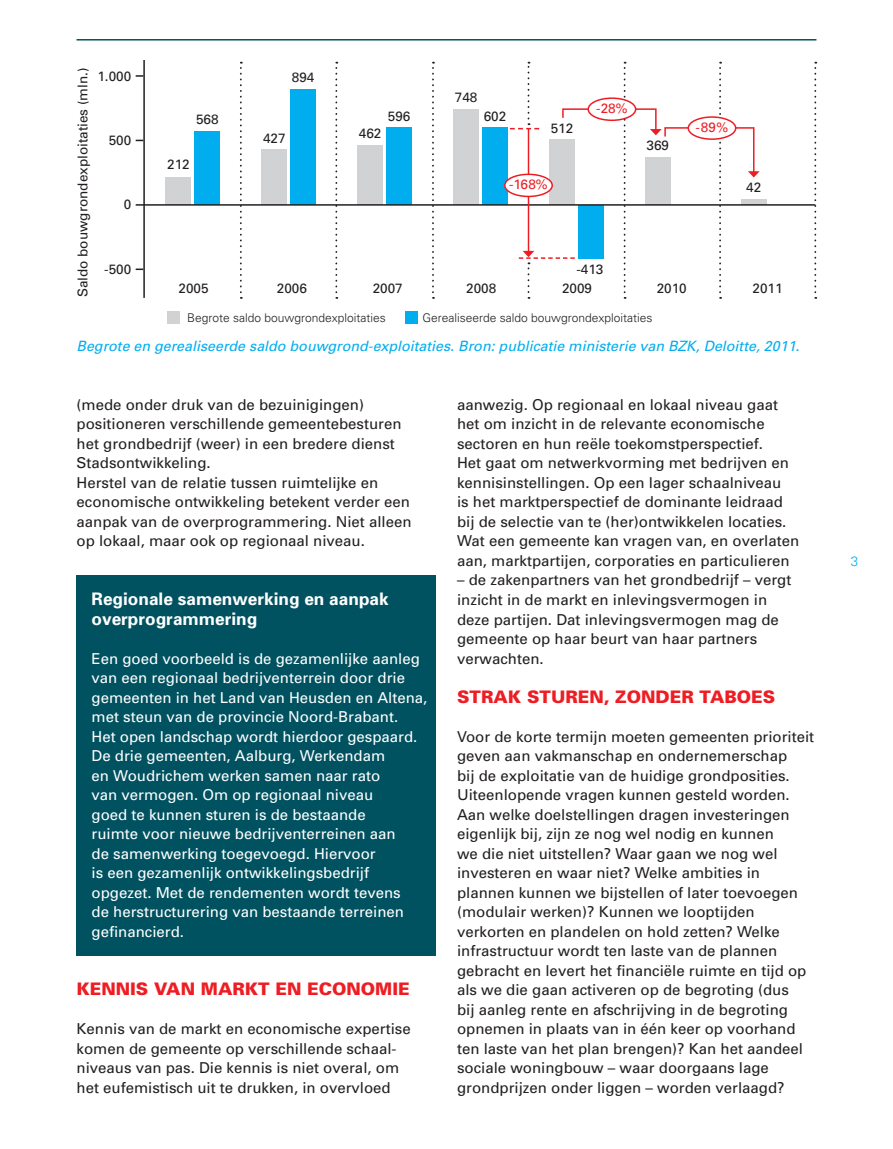
<style>
.page{position:relative;width:893px;height:1149px;background:#fff}
.page>*{position:absolute;margin:0;border:0;box-sizing:border-box;transform-origin:0 0}
._0_BROOD{font:900 17.25px "Univers";color:#ee1d23}
._8_KOPKADERKOP{font:700 17.25px/19.5px "Univers";color:#fff}
._0_BROOD-2{font:15px/19.5px "Univers";color:#231f20}
._5_KADER{font:15px/19.5px "Univers";color:#fff}
._9_NOOT{font:italic 14.25px "Univers";color:#00aeef}
._0_BROOD-3{font:13.5px "Univers";color:#231f20}
._0_BROOD-4{font:13.5px "Univers";letter-spacing:.01em;color:#ee1d23}
._7_paginacijfer{font:300 13.5px "Univers";color:#00aeef}
._0_BROOD-5{font:300 12px "Univers";color:#231f20}
</style>
<div class="page">
<div style="left:77px;top:575px;width:359px;height:381px;background:#005260"></div>
<hr style="left:77px;top:39px;width:739px;height:1px;background:#005260">
<svg style="left:240px;top:62px;width:2px;height:237px"></svg>
<svg style="left:335px;top:62px;width:2px;height:237px"></svg>
<svg style="left:432px;top:62px;width:2px;height:237px"></svg>
<svg style="left:814px;top:62px;width:2px;height:237px"></svg>
<div style="left:166px;top:177px;width:25px;height:28px;background:#d1d2d4"></div>
<div style="left:195px;top:131px;width:25px;height:74px;background:#00aeef"></div>
<div style="left:262px;top:150px;width:25px;height:55px;background:#d1d2d4"></div>
<div style="left:290px;top:89px;width:26px;height:116px;background:#00aeef"></div>
<div style="left:357px;top:145px;width:26px;height:60px;background:#d1d2d4"></div>
<div style="left:386px;top:128px;width:26px;height:77px;background:#00aeef"></div>
<div style="left:453px;top:109px;width:26px;height:96px;background:#d1d2d4"></div>
<div style="left:482px;top:128px;width:26px;height:77px;background:#00aeef"></div>
<div style="left:741px;top:199px;width:25px;height:6px;background:#d1d2d4"></div>
<hr style="left:136px;top:204px;width:679px;height:1px;background:#231f20">
<hr style="left:143px;top:60px;width:2px;height:238px;background:#231f20">
<svg style="left:136px;top:75px;width:7px;height:2px"></svg>
<svg style="left:136px;top:268px;width:7px;height:2px"></svg>
<svg style="left:505px;top:174px;width:47px;height:22px"></svg>
<div style="left:504px;top:173px;width:49px;height:24px;border:2px solid #ee1d23;border-radius:50%"></div>
<svg style="left:510px;top:62px;width:250px;height:237px"></svg>
<div style="left:167px;top:311px;width:13px;height:13px;background:#d1d2d4"></div>
<div style="left:405px;top:311px;width:13px;height:13px;background:#00aeef"></div>
<p class="_0_BROOD-3" style="left:75px;top:297px;width:231px;rotate:-90deg">Saldo bouwgrondexploitaties (mln.)</p>
<p class="_0_BROOD-3" style="left:97px;top:68px;width:35px">1.000</p>
<p class="_0_BROOD-3" style="left:109px;top:132px;width:24px">500</p>
<p class="_0_BROOD-3" style="left:124px;top:196px;width:9px">0</p>
<p class="_0_BROOD-3" style="left:104px;top:261px;width:29px">-500</p>
<p class="_0_BROOD-3" style="left:196px;top:111px;width:24px">568</p>
<p class="_0_BROOD-3" style="left:167px;top:157px;width:24px">212</p>
<p class="_0_BROOD-3" style="left:292px;top:69px;width:24px">894</p>
<p class="_0_BROOD-3" style="left:263px;top:130px;width:24px">427</p>
<p class="_0_BROOD-3" style="left:359px;top:125px;width:24px">462</p>
<p class="_0_BROOD-3" style="left:455px;top:89px;width:24px">748</p>
<p class="_0_BROOD-3" style="left:388px;top:108px;width:24px">596</p>
<p class="_0_BROOD-3" style="left:484px;top:108px;width:24px">602</p>
<p class="_0_BROOD-3" style="left:551px;top:120px;width:24px">512</p>
<p class="_0_BROOD-4" style="left:509px;top:177px;width:40px">-168%</p>
<p class="_0_BROOD-4" style="left:596px;top:100px;width:33px">-28%</p>
<p class="_0_BROOD-3" style="left:647px;top:137px;width:24px">369</p>
<p class="_0_BROOD-4" style="left:696px;top:119px;width:34px">-89%</p>
<p class="_0_BROOD-3" style="left:746px;top:179px;width:17px">42</p>
<p class="_0_BROOD-3" style="left:576px;top:261px;width:29px">-413</p>
<p class="_0_BROOD-3" style="left:178px;top:280px;width:32px">2005</p>
<p class="_0_BROOD-3" style="left:277px;top:280px;width:32px">2006</p>
<p class="_0_BROOD-3" style="left:373px;top:280px;width:32px">2007</p>
<p class="_0_BROOD-3" style="left:466px;top:280px;width:32px">2008</p>
<p class="_0_BROOD-3" style="left:562px;top:280px;width:32px">2009</p>
<p class="_0_BROOD-3" style="left:657px;top:280px;width:32px">2010</p>
<p class="_0_BROOD-3" style="left:753px;top:280px;width:32px">2011</p>
<p class="_0_BROOD-5" style="left:187px;top:310px;width:200px">Begrote saldo bouwgrondexploitaties</p>
<p class="_0_BROOD-5" style="left:423px;top:310px;width:232px">Gerealiseerde saldo bouwgrondexploitaties</p>
<p class="_9_NOOT" style="left:77px;top:338px;width:724px">Begrote en gerealiseerde saldo bouwgrond-exploitaties. Bron: publicatie ministerie van BZK, Deloitte, 2011.</p>
<p class="_0_BROOD-2" style="left:77px;top:395px;width:327px">(mede onder druk van de bezuinigingen) positioneren verschillende gemeentebesturen het grondbedrijf (weer) in een bredere dienst Stadsontwikkeling.</p>
<p class="_0_BROOD-2" style="left:77px;top:473px;width:337px">Herstel van de relatie tussen ruimtelijke en economische ontwikkeling betekent verder een aanpak van de overprogrammering. Niet alleen op lokaal, maar ook op regionaal niveau.</p>
<p class="_8_KOPKADERKOP" style="left:92px;top:589px;width:299px">Regionale samenwerking en aanpak overprogrammering</p>
<p class="_5_KADER" style="left:92px;top:648px;width:337px">Een goed voorbeeld is de gezamenlijke aanleg van een regionaal bedrijventerrein door drie gemeenten in het Land van Heusden en Altena, met steun van de provincie Noord-Brabant.<br>Het open landschap wordt hierdoor gespaard.<br>De drie gemeenten, Aalburg, Werkendam<br>en Woudrichem werken samen naar rato<br>van vermogen. Om op regionaal niveau<br>goed te kunnen sturen is de bestaande<br>ruimte voor nieuwe bedrijventerreinen aan<br>de samenwerking toegevoegd. Hiervoor<br>is een gezamenlijk ontwikkelingsbedrijf opgezet. Met de rendementen wordt tevens<br>de herstructurering van bestaande terreinen gefinancierd.</p>
<p class="_0_BROOD" style="left:77px;top:978px;width:335px">KENNIS VAN MARKT EN ECONOMIE</p>
<p class="_0_BROOD-2" style="left:77px;top:1019px;width:336px">Kennis van de markt en economische expertise komen de gemeente op verschillende schaal&shy;niveaus van pas. Die kennis is niet overal, om het eufemistisch uit te drukken, in overvloed</p>
<p class="_0_BROOD-2" style="left:457px;top:395px;width:344px">aanwezig. Op regionaal en lokaal niveau gaat het om inzicht in de relevante economische sectoren en hun reële toekomstperspectief.<br>Het gaat om netwerkvorming met bedrijven en kennisinstellingen. Op een lager schaalniveau<br>is het marktperspectief de dominante leidraad bij de selectie van te (her)ontwikkelen locaties.<br>Wat een gemeente kan vragen van, en overlaten aan, marktpartijen, corporaties en particulieren</p>
<p class="_0_BROOD-2" style="left:457px;top:570px;width:336px">– de zakenpartners van het grondbedrijf – vergt inzicht in de markt en inlevingsvermogen in deze partijen. Dat inlevingsvermogen mag de gemeente op haar beurt van haar partners verwachten.</p>
<p class="_0_BROOD" style="left:457px;top:685px;width:320px">STRAK STUREN, ZONDER TABOES</p>
<p class="_0_BROOD-2" style="left:457px;top:726px;width:359px">Voor de korte termijn moeten gemeenten prioriteit geven aan vakmanschap en ondernemerschap<br>bij de exploitatie van de huidige grondposities.<br>Uiteenlopende vragen kunnen gesteld worden.<br>Aan welke doelstellingen dragen investeringen eigenlijk bij, zijn ze nog wel nodig en kunnen<br>we die niet uitstellen? Waar gaan we nog wel investeren en waar niet? Welke ambities in plannen kunnen we bijstellen of later toevoegen (modulair werken)? Kunnen we looptijden verkorten en plandelen on hold zetten? Welke infrastructuur wordt ten laste van de plannen gebracht en levert het financiële ruimte en tijd op als we die gaan activeren op de begroting (dus<br>bij aanleg rente en afschrijving in de begroting opnemen in plaats van in één keer op voorhand ten laste van het plan brengen)? Kan het aandeel sociale woningbouw – waar doorgaans lage grondprijzen onder liggen – worden verlaagd?</p>
<p class="_7_paginacijfer" style="left:851px;top:553px;width:9px">3</p>
</div>
